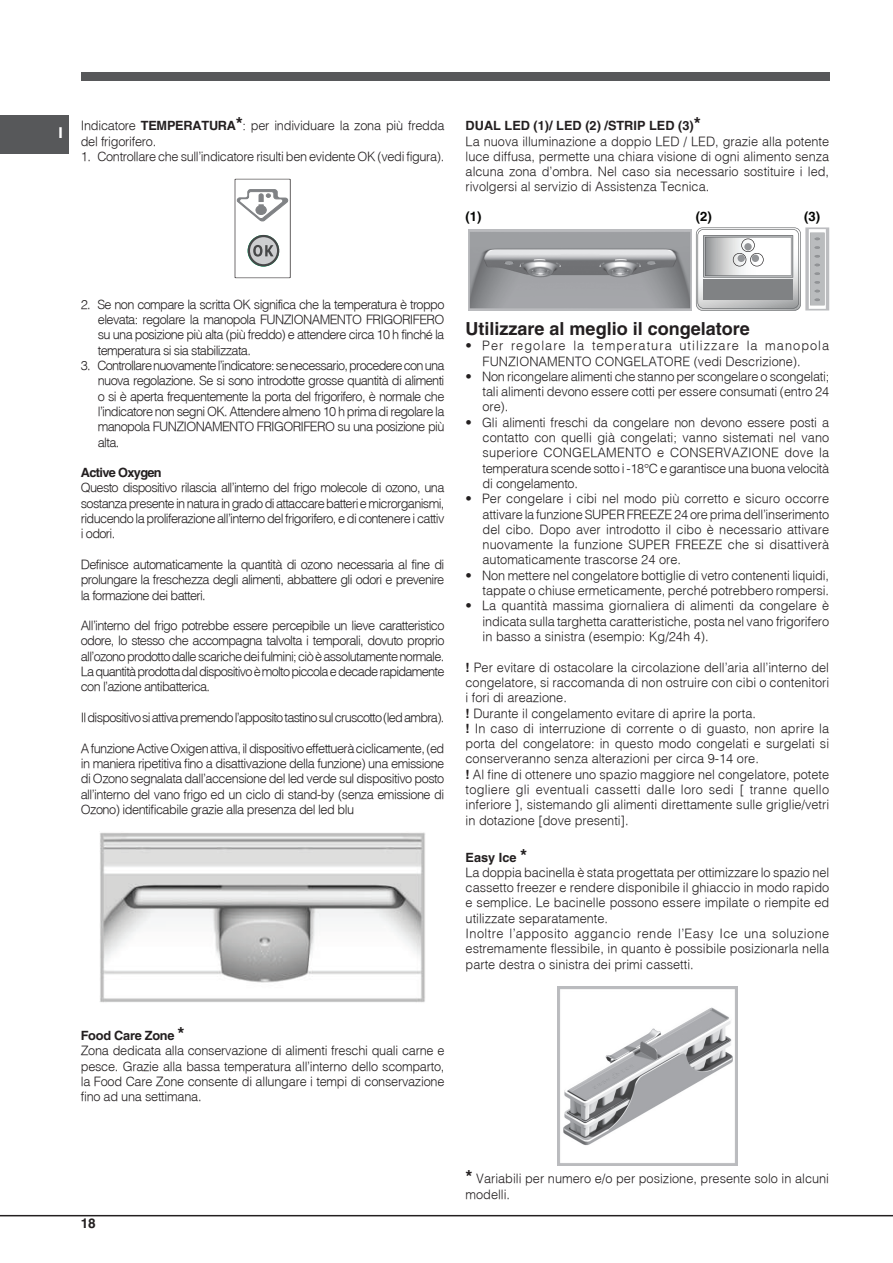
<style>
.page{position:relative;width:893px;height:1263px;background:#fff}
.page>*{position:absolute;margin:0;border:0;box-sizing:border-box;transform-origin:0 0}
.t1{font:700 18px "Helvetica";color:#231f20}
.t2{font:700 15px "Helvetica";color:#fff;scale:1.05 1}
.t3{font:700 13.5px "Helvetica";color:#231f20}
.t4{font:700 13.05px "Helvetica";color:#040503}
.t5{font:300 12.75px/15.3px "Helvetica";color:#231f20;text-align:justify}
.t6{font:300 12.75px/15.3px "Helvetica";letter-spacing:-.02em;color:#231f20}
.t7{font:300 12.75px/15.3px "Helvetica";letter-spacing:.08em;color:#231f20}
.t8{font:300 12.75px "Helvetica";letter-spacing:-.06em;color:#231f20}
.t9{font:300 12.75px "Helvetica";letter-spacing:-.03em;color:#231f20}
.t10{font:700 12.75px "Helvetica";letter-spacing:-.05em;color:#231f20}
.s1{font-weight:700}
.s2{font-weight:700;font-size:18px}
</style>
<div class="page">
<hr style="left:0;top:1215px;width:893px;height:1px;background:#231f20">
<div style="left:0;top:115px;width:68px;height:38px;background:#57585a"></div>
<div style="left:81px;top:72px;width:748px;height:8px;background:#57585a"></div>
<svg style="left:235px;top:179px;width:56px;height:99px"></svg>
<img style="left:100px;top:832px;width:325px;height:171px">
<img style="left:468px;top:229px;width:224px;height:81px">
<svg style="left:696px;top:227px;width:133px;height:84px"></svg>
<img style="left:558px;top:986px;width:179px;height:180px">
<p class="t2" style="left:59px;top:124px;width:6px">I</p>
<p class="t6" style="left:81px;top:118px;width:365px">Indicatore <span class="s1">TEMPERATURA</span><span class="s2">*</span>: per individuare la zona più fredda del frigorifero.</p>
<p class="t9" style="left:81px;top:148px;width:365px">1. Controllare che sull’indicatore risulti ben evidente OK (vedi figura).</p>
<p class="t5" style="left:466px;top:118px;width:365px;text-align:left"><span class="s1">DUAL LED (1)/ LED (2) /STRIP LED (3)</span><span class="s2">*<br></span>La nuova illuminazione a doppio LED / LED, grazie alla potente luce diffusa, permette una chiara visione di ogni alimento senza alcuna zona d’ombra. Nel caso sia necessario sostituire i led, rivolgersi al servizio di Assistenza Tecnica.</p>
<p class="t4" style="left:466px;top:208px;width:18px">(1)</p>
<p class="t4" style="left:696px;top:208px;width:18px">(2)</p>
<p class="t4" style="left:804px;top:208px;width:18px">(3)</p>
<p class="t5" style="left:98px;top:296px;width:348px;text-indent:-17px">2. Se non compare la scritta OK significa che la temperatura è troppo elevata: regolare la manopola FUNZIONAMENTO FRIGORIFERO su una posizione più alta (più freddo) e attendere circa 10 h finché la temperatura si sia stabilizzata.</p>
<p class="t5" style="left:98px;top:357px;width:348px;text-indent:-17px">3. Controllarenuovamentel’indicatore:senecessario,procedereconuna nuova regolazione. Se si sono introdotte grosse quantità di alimenti o si è aperta frequentemente la porta del frigorifero, è normale che l’indicatore non segni OK. Attendere almeno 10 h prima di regolare la manopola FUNZIONAMENTO FRIGORIFERO su una posizione più alta.</p>
<p class="t10" style="left:81px;top:465px;width:82px">Active Oxygen</p>
<p class="t5" style="left:81px;top:480px;width:365px">Questo dispositivo rilascia all’interno del frigo molecole di ozono, una sostanza presente in natura in grado di attaccare batteri e microrganismi, riducendo la proliferazione all’interno del frigorifero, e di contenere i cattiv i odori.</p>
<p class="t5" style="left:81px;top:556px;width:365px">Definisce automaticamente la quantità di ozono necessaria al fine di prolungare la freschezza degli alimenti, abbattere gli odori e prevenire la formazione dei batteri.</p>
<p class="t5" style="left:81px;top:618px;width:365px">All’interno del frigo potrebbe essere percepibile un lieve caratteristico odore, lo stesso che accompagna talvolta i temporali, dovuto proprio all’ozono prodottodallescariche dei fulmini; ciòè assolutamentenormale.<br>Laquantitàprodottadaldispositivoèmoltopiccolaedecaderapidamente con l’azione antibatterica.</p>
<p class="t8" style="left:81px;top:709px;width:365px">Ildispositivosiattivapremendol’appositotastinosulcruscotto(ledambra).</p>
<p class="t5" style="left:81px;top:740px;width:365px">A funzione Active Oxigen attiva, il dispositivo effettuerà ciclicamente, (ed in maniera ripetitiva fino a disattivazione della funzione) una emissione di Ozono segnalata dall’accensione del led verde sul dispositivo posto all’interno del vano frigo ed un ciclo di stand-by (senza emissione di Ozono) identificabile grazie alla presenza del led blu</p>
<h1 class="t1" style="left:466px;top:318px;width:286px">Utilizzare al meglio il congelatore</h1>
<p class="t7" style="left:483px;top:338px;width:348px;text-indent:-17px">• Per regolare la temperatura utilizzare la manopola<br>FUNZIONAMENTO CONGELATORE (vedi Descrizione).</p>
<p class="t5" style="left:483px;top:368px;width:348px;text-indent:-17px">• Non ricongelare alimenti che stanno per scongelare o scongelati; tali alimenti devono essere cotti per essere consumati (entro 24 ore).</p>
<p class="t5" style="left:483px;top:414px;width:348px;text-indent:-17px">• Gli alimenti freschi da congelare non devono essere posti a contatto con quelli già congelati; vanno sistemati nel vano superiore CONGELAMENTO e CONSERVAZIONE dove la temperatura scende sotto i -18°C e garantisce una buona velocità di congelamento.</p>
<p class="t5" style="left:482px;top:491px;width:348px;text-indent:-17px">• Per congelare i cibi nel modo più corretto e sicuro occorre attivare la funzione SUPER FREEZE 24 ore prima dell’inserimento del cibo. Dopo aver introdotto il cibo è necessario attivare nuovamente la funzione SUPER FREEZE che si disattiverà automaticamente trascorse 24 ore.</p>
<p class="t5" style="left:465px;top:567px;width:365px;text-align:right">• Non mettere nel congelatore bottiglie di vetro contenenti liquidi, tappate o chiuse ermeticamente, perché potrebbero rompersi.</p>
<p class="t5" style="left:482px;top:598px;width:348px;text-indent:-17px">• La quantità massima giornaliera di alimenti da congelare è indicata sulla targhetta caratteristiche, posta nel vano frigorifero in basso a sinistra (esempio: Kg/24h 4).</p>
<p class="t5" style="left:465px;top:659px;width:365px;text-align:left"><span class="s1">!</span> Per evitare di ostacolare la circolazione dell’aria all’interno del congelatore, si raccomanda di non ostruire con cibi o contenitori i fori di areazione.<br><span class="s1">!</span> Durante il congelamento evitare di aprire la porta.<br><span class="s1">!</span> In caso di interruzione di corrente o di guasto, non aprire la porta del congelatore: in questo modo congelati e surgelati si conserveranno senza alterazioni per circa 9-14 ore.<br><span class="s1">!</span> Al fine di ottenere uno spazio maggiore nel congelatore, potete togliere gli eventuali cassetti dalle loro sedi [ tranne quello inferiore ], sistemando gli alimenti direttamente sulle griglie/vetri in dotazione [dove presenti].</p>
<p class="t5" style="left:466px;top:849px;width:365px;text-align:left"><span class="s1">Easy Ice</span> <span class="s2">*<br></span>La doppia bacinella è stata progettata per ottimizzare lo spazio nel cassetto freezer e rendere disponibile il ghiaccio in modo rapido e semplice. Le bacinelle possono essere impilate o riempite ed utilizzate separatamente.<br>Inoltre l’apposito aggancio rende l’Easy Ice una soluzione estremamente flessibile, in quanto è possibile posizionarla nella parte destra o sinistra dei primi cassetti.</p>
<p class="t6" style="left:81px;top:1027px;width:365px"><span class="s1">Food Care Zone</span> <span class="s2">*<br></span>Zona dedicata alla conservazione di alimenti freschi quali carne e pesce. Grazie alla bassa temperatura all’interno dello scomparto, la Food Care Zone consente di allungare i tempi di conservazione fino ad una settimana.</p>
<p class="t3" style="left:81px;top:1215px;width:17px">18</p>
<p class="t5" style="left:466px;top:1171px;width:365px"><span class="s2">*</span> Variabili per numero e/o per posizione, presente solo in alcuni modelli.</p>
</div>
